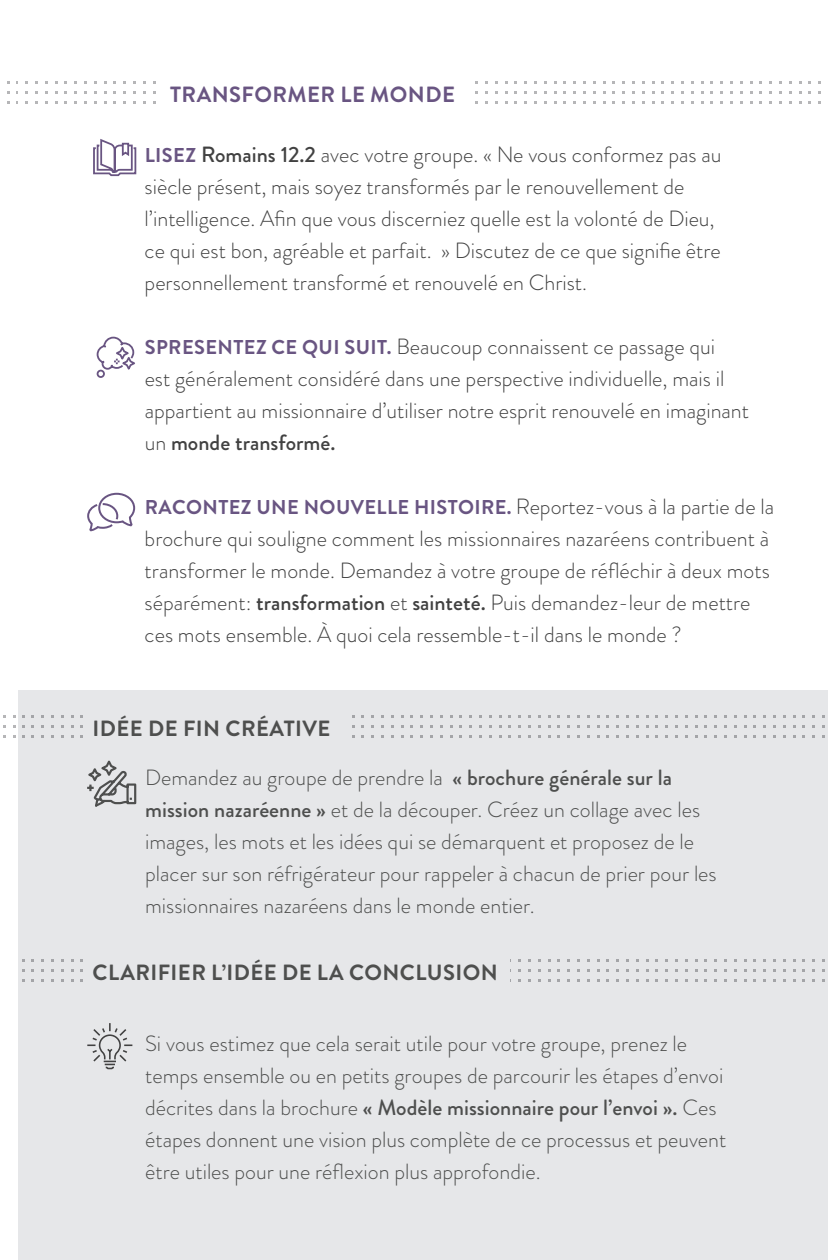
<style>
.page{position:relative;width:828px;height:1260px;background:#fff}
.page>*{position:absolute;margin:0;border:0;box-sizing:border-box;transform-origin:0 0}
.t1{font:300 22px/32px "Brandon Grotesque";color:#414141}
.t2{font:300 22px/32px "Brandon Grotesque";color:#4e4f4e}
.t3{font:700 22px "Brandon Grotesque";letter-spacing:.02em;color:#4e4f4e}
.t4{font:700 22px "Brandon Grotesque";letter-spacing:.02em;color:#695582}
.t5{font:700 20px "Brandon Grotesque";letter-spacing:.02em;color:#695582}
.s1{font-weight:700;font-size:20px;color:#695582}
.s2{font-weight:500}
.s3{font-weight:300;font-size:22px;color:#414141}
</style>
<div class="page">
<div style="left:18px;top:691px;width:810px;height:569px;background:#e6e7e9"></div>
<svg style="left:96px;top:336px;width:39px;height:42px"></svg>
<svg style="left:87px;top:492px;width:49px;height:40px"></svg>
<svg style="left:87px;top:760px;width:50px;height:47px"></svg>
<svg style="left:93px;top:139px;width:44px;height:38px"></svg>
<svg style="left:87px;top:1023px;width:46px;height:47px"></svg>
<p class="t4" style="left:170px;top:79px;width:286px">TRANSFORMER LE MONDE</p>
<p class="t1" style="left:145px;top:138px;width:578px"><span class="s1">LISEZ</span> <span class="s2">Romains 12.2</span> avec votre groupe. « Ne vous conformez pas au siècle présent, mais soyez transformés par le renouvellement de l’intelligence. Afin que vous discerniez quelle est la volonté de Dieu, ce qui est bon, agréable et parfait. » Discutez de ce que signifie être personnellement transformé et renouvelé en Christ.</p>
<p class="t1" style="left:145px;top:330px;width:606px"><span class="s1">SPRESENTEZ CE QUI SUIT.</span> Beaucoup connaissent ce passage qui<br>est généralement considéré dans une perspective individuelle, mais il appartient au missionnaire d’utiliser notre esprit renouvelé en imaginant un <span class="s2">monde transformé.</span></p>
<p class="t5" style="left:145px;top:493px;width:631px">RACONTEZ UNE NOUVELLE HISTOIRE. <span class="s3">Reportez-vous à la partie de la</span></p>
<p class="t1" style="left:145px;top:522px;width:627px">brochure qui souligne comment les missionnaires nazaréens contribuent à transformer le monde. Demandez à votre groupe de réfléchir à deux mots séparément: <span class="s2">transformation</span> et <span class="s2">sainteté.</span> Puis demandez-leur de mettre ces mots ensemble. À quoi cela ressemble-t-il dans le monde ?</p>
<p class="t3" style="left:93px;top:713px;width:239px">IDÉE DE FIN CRÉATIVE</p>
<p class="t2" style="left:145px;top:761px;width:573px">Demandez au groupe de prendre la <span class="s2">« brochure générale sur la mission nazaréenne »</span> et de la découper. Créez un collage avec les images, les mots et les idées qui se démarquent et proposez de le placer sur son réfrigérateur pour rappeler à chacun de prier pour les missionnaires nazaréens dans le monde entier.</p>
<p class="t3" style="left:93px;top:957px;width:407px">CLARIFIER L’IDÉE DE LA CONCLUSION</p>
<p class="t2" style="left:145px;top:1027px;width:583px">Si vous estimez que cela serait utile pour votre groupe, prenez le temps ensemble ou en petits groupes de parcourir les étapes d’envoi décrites dans la brochure <span class="s2">« Modèle missionnaire pour l’envoi ».</span> Ces étapes donnent une vision plus complète de ce processus et peuvent être utiles pour une réflexion plus approfondie.</p>
</div>
